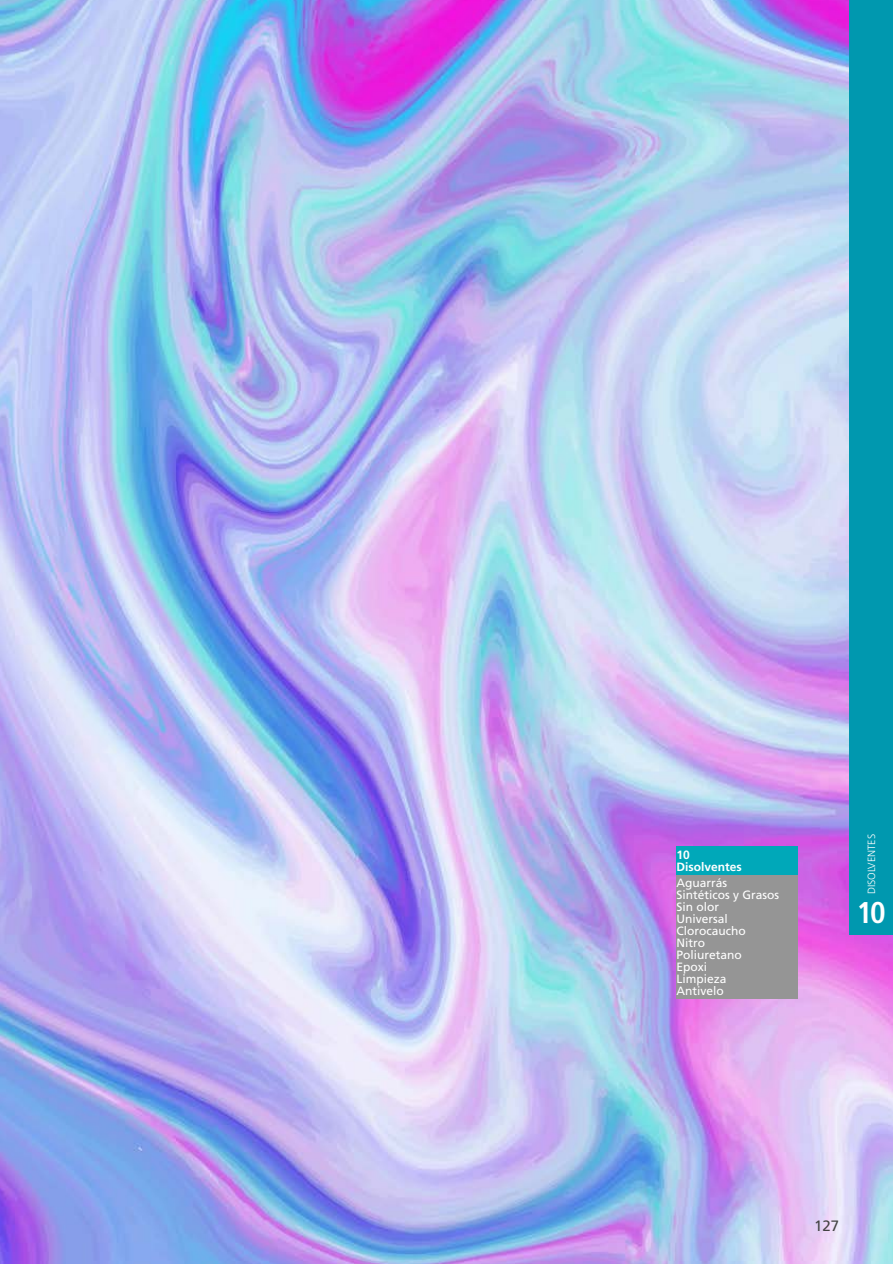
<style>
.page{position:relative;width:893px;height:1264px;background:#fff}
.page>*{position:absolute;margin:0;border:0;box-sizing:border-box;transform-origin:0 0}
.t1{font:700 condensed 30px "Frutiger LT";color:#fff}
.t2{font:15px "Frutiger LT";color:#434343}
.t3{font:12px/12px "Frutiger LT";color:#fff}
.t4{font:700 12px/12px "Frutiger LT";color:#fff}
.t5{font:300 10.5px "Frutiger LT";color:#fff}
</style>
<div class="page">
<img style="left:0;top:0;width:893px;height:1263px">
<div style="left:676px;top:846px;width:122px;height:28px;background:#00a8b9"></div>
<div style="left:676px;top:874px;width:122px;height:124px;background:#959595"></div>
<div style="left:849px;top:0;width:44px;height:934px;background:#0098af"></div>
<p class="t4" style="left:676px;top:849px;width:67px">10<br>Disolventes</p>
<p class="t3" style="left:676px;top:876px;width:104px">Aguarrás<br>Sintéticos y Grasos<br>Sin olor<br>Universal<br>Clorocaucho<br>Nitro<br>Poliuretano<br>Epoxi<br>Limpieza<br>Antivelo</p>
<p class="t5" style="left:865px;top:894px;width:62px;rotate:-90deg">DISOLVENTES</p>
<h1 class="t1" style="left:857px;top:894px;width:30px">10</h1>
<p class="t2" style="left:814px;top:1217px;width:27px">127</p>
</div>
